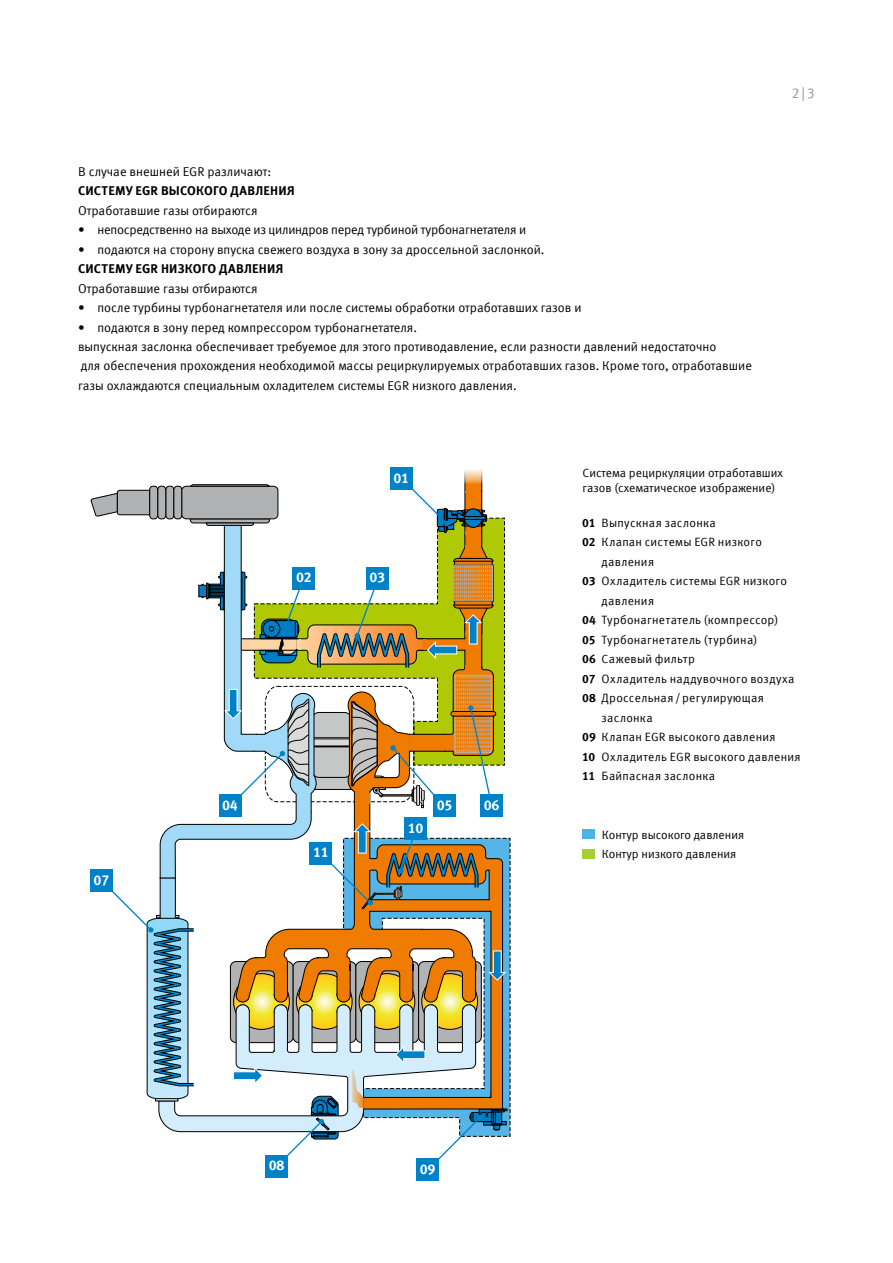
<style>
.page{position:relative;width:893px;height:1263px;background:#fff}
.page>*{position:absolute;margin:0;border:0;box-sizing:border-box;transform-origin:0 0}
.t1{font:14.25px "Meta Offc Pro Norm";color:#939598}
.t2{font:700 14.1px "Meta Offc Pro";letter-spacing:-.025em;color:#fff}
.t3{font:12.75px/19.5px "Meta Offc Pro Norm";color:#000}
.t4{font:700 12.75px "Meta Offc Pro";letter-spacing:.01em;color:#000}
.t5{font:12px "Meta Offc Pro Norm";letter-spacing:.02em;color:#000}
.t6{font:12px/19.5px "Meta Offc Pro Norm";color:#000}
.s1{font-family:"Meta Offc Pro";font-weight:700}
</style>
<div class="page">
<svg style="left:494px;top:518px;width:11px;height:247px;background:#a1b909"></svg>
<svg style="left:353px;top:691px;width:151px;height:132px"></svg>
<div style="left:450px;top:711px;width:46px;height:6px;border:1px solid #000;border-radius:2px"></div>
<svg style="left:185px;top:519px;width:127px;height:304px"></svg>
<div style="left:182px;top:486px;width:96px;height:33px;background:#b1b2b3;border-radius:4px"></div>
<svg style="left:90px;top:485px;width:93px;height:35px"></svg>
<div style="left:265px;top:1155px;width:23px;height:23px;background:#0082c8"></div>
<div style="left:219px;top:794px;width:23px;height:23px;background:#0082c8"></div>
<div style="left:90px;top:869px;width:23px;height:23px;background:#0082c8"></div>
<div style="left:390px;top:467px;width:23px;height:23px;background:#0082c8"></div>
<div style="left:433px;top:794px;width:23px;height:23px;background:#0082c8"></div>
<div style="left:480px;top:794px;width:23px;height:23px;background:#0082c8"></div>
<div style="left:416px;top:1158px;width:23px;height:23px;background:#0082c8"></div>
<svg style="left:189px;top:470px;width:305px;height:339px"></svg>
<div style="left:404px;top:817px;width:23px;height:23px;background:#0082c8"></div>
<svg style="left:112px;top:823px;width:396px;height:337px"></svg>
<div style="left:309px;top:842px;width:23px;height:23px;background:#0082c8"></div>
<div style="left:582px;top:829px;width:13px;height:9px;background:#48b4e7"></div>
<div style="left:582px;top:849px;width:13px;height:9px;background:#a6ce39"></div>
<p class="t3" style="left:78px;top:161px;width:195px">В случае внешней EGR различают:</p>
<p class="t4" style="left:78px;top:181px;width:218px">СИСТЕМУ EGR ВЫСОКОГО ДАВЛЕНИЯ</p>
<p class="t3" style="left:78px;top:200px;width:181px">Отработавшие газы отбираются</p>
<p class="t3" style="left:78px;top:219px;width:450px">• непосредственно на выходе из цилиндров перед турбиной турбонагнетателя и</p>
<p class="t3" style="left:78px;top:238px;width:468px">• подаются на сторону впуска свежего воздуха в зону за дроссельной заслонкой.</p>
<p class="t4" style="left:78px;top:259px;width:207px">СИСТЕМУ EGR НИЗКОГО ДАВЛЕНИЯ</p>
<p class="t3" style="left:78px;top:277px;width:181px">Отработавшие газы отбираются</p>
<p class="t3" style="left:78px;top:297px;width:505px">• после турбины турбонагнетателя или после системы обработки отработавших газов и</p>
<p class="t3" style="left:78px;top:316px;width:675px">• подаются в зону перед компрессором турбонагнетателя.<br>выпускная заслонка обеспечивает требуемое для этого противодавление, если разности давлений недостаточно<br>для обеспечения прохождения необходимой массы рециркулируемых отработавших газов. Кроме того, отработавшие газы охлаждаются специальным охладителем системы EGR низкого давления.</p>
<p class="t1" style="left:791px;top:82px;width:25px">2|3</p>
<p class="t2" style="left:393px;top:467px;width:17px">01</p>
<p class="t6" style="left:583px;top:465px;width:202px;line-height:14.7px">Система рециркуляции отработавших газов (схематическое изображение)</p>
<p class="t2" style="left:94px;top:869px;width:17px">07</p>
<p class="t2" style="left:296px;top:566px;width:17px">02</p>
<p class="t2" style="left:370px;top:566px;width:17px">03</p>
<p class="t2" style="left:222px;top:794px;width:17px">04</p>
<p class="t2" style="left:313px;top:841px;width:17px">11</p>
<p class="t2" style="left:408px;top:817px;width:17px">10</p>
<p class="t2" style="left:437px;top:794px;width:17px">05</p>
<p class="t2" style="left:484px;top:794px;width:17px">06</p>
<p class="t5" style="left:582px;top:513px;width:135px"><span class="s1">01</span> Выпускная заслонка</p>
<p class="t5" style="left:582px;top:533px;width:181px"><span class="s1">02</span> Клапан системы EGR низкого</p>
<p class="t5" style="left:602px;top:552px;width:54px">давления</p>
<p class="t5" style="left:582px;top:572px;width:206px"><span class="s1">03</span> Охладитель системы EGR низкого</p>
<p class="t5" style="left:602px;top:591px;width:54px">давления</p>
<p class="t5" style="left:582px;top:611px;width:198px"><span class="s1">04</span> Турбонагнетатель (компрессор)</p>
<p class="t5" style="left:582px;top:630px;width:177px"><span class="s1">05</span> Турбонагнетатель (турбина)</p>
<p class="t5" style="left:582px;top:650px;width:114px"><span class="s1">06</span> Сажевый фильтр</p>
<p class="t5" style="left:582px;top:669px;width:214px"><span class="s1">07</span> Охладитель наддувочного воздуха</p>
<p class="t5" style="left:582px;top:689px;width:183px"><span class="s1">08</span> Дроссельная/регулирующая</p>
<p class="t5" style="left:602px;top:708px;width:53px">заслонка</p>
<p class="t5" style="left:582px;top:728px;width:195px"><span class="s1">09</span> Клапан EGR высокого давления</p>
<p class="t5" style="left:582px;top:747px;width:220px"><span class="s1">10</span> Охладитель EGR высокого давления</p>
<p class="t5" style="left:582px;top:767px;width:135px"><span class="s1">11</span> Байпасная заслонка</p>
<p class="t6" style="left:602px;top:824px;width:144px">Контур высокого давления<br>Контур низкого давления</p>
<p class="t2" style="left:269px;top:1154px;width:17px">08</p>
<p class="t2" style="left:420px;top:1158px;width:17px">09</p>
</div>
